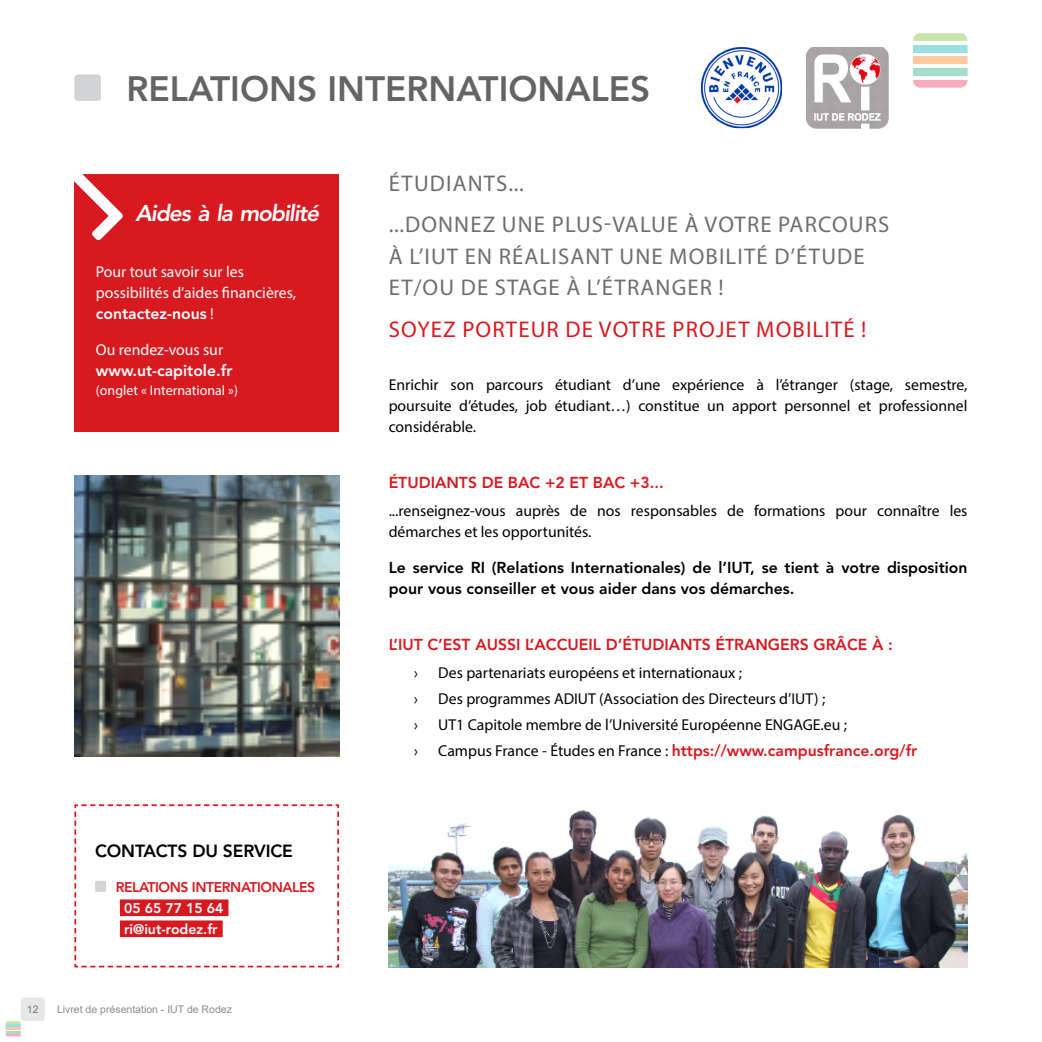
<style>
.page{position:relative;width:1042px;height:1042px;background:#fff}
.page>*{position:absolute;margin:0;border:0;box-sizing:border-box;transform-origin:0 0}
.t1{font:800 35px "Avenir LT Std";color:#636466}
.t2{font:22.75px/41.5px "Myriad Pro";letter-spacing:.05em;color:#6d6e71}
.t3{font:22.75px "Myriad Pro";letter-spacing:.05em;color:#d71920}
.t4{font:italic 800 22.75px "Avenir LT Std";letter-spacing:-.05em;color:#fff}
.t5{font:800 17.5px "Avenir LT Std";color:#000}
.t6{font:15.75px/21px "Myriad Pro";color:#000}
.t7{font:800 15.75px "Avenir LT Std";color:#d71920}
.t8{font:800 15.75px/21px "Avenir LT Std";color:#000}
.t9{font:15.75px/21px "Myriad Pro";color:#fff}
.t10{font:800 15.75px "Avenir LT Std";color:#fff}
.t11{font:15.75px "Avenir LT Std";color:#000}
.t12{font:800 14px/21px "Avenir LT Std";color:#fff}
.t13{font:800 14px "Avenir LT Std";color:#d71920}
.t14{font:14px "Myriad Pro";color:#fff}
.t15{font:10.5px "Arial";color:#8a8c8e}
.t16{font:10.5px "Arial";color:#77787b}
.s1{font-family:"Myriad Pro";font-weight:400}
.s2{font-family:"Myriad Pro";font-weight:400;color:#000}
</style>
<div class="page">
<div style="left:74px;top:74px;width:27px;height:27px;background:#d1d3d4;border-radius:4px"></div>
<div style="left:21px;top:997px;width:24px;height:24px;background:#e6e7e8;border-radius:3px"></div>
<svg style="left:6px;top:1021px;width:15px;height:15px"></svg>
<div style="left:913px;top:33px;width:54px;height:8px;background:#cae4aa"></div>
<div style="left:913px;top:45px;width:54px;height:7px;background:#9adfe4"></div>
<div style="left:913px;top:57px;width:54px;height:7px;background:#fbcaa1"></div>
<div style="left:913px;top:68px;width:54px;height:8px;background:#a4decb"></div>
<div style="left:913px;top:80px;width:54px;height:8px;background:#f7abbc"></div>
<img style="left:807px;top:47px;width:81px;height:81px">
<img style="left:700px;top:47px;width:82px;height:81px">
<svg style="left:74px;top:804px;width:266px;height:164px"></svg>
<img style="left:74px;top:476px;width:265px;height:280px">
<div style="left:120px;top:899px;width:108px;height:17px;background:#d71920"></div>
<div style="left:120px;top:920px;width:103px;height:17px;background:#d71920"></div>
<div style="left:95px;top:881px;width:11px;height:11px;background:#d1d3d4"></div>
<div style="left:74px;top:175px;width:265px;height:257px;background:#d71920"></div>
<svg style="left:74px;top:174px;width:49px;height:66px"></svg>
<img style="left:389px;top:810px;width:578px;height:157px">
<h1 class="t1" style="left:126px;top:68px;width:44px">Relations</h1>
<h1 class="t1" style="left:327px;top:68px;width:23px">internationales</h1>
<h2 class="t4" style="left:136px;top:200px;width:185px">Aides à la mobilité</h2>
<h2 class="t2" style="left:389px;top:162px;width:13px">Étudi</h2>
<h2 class="t2" style="left:389px;top:162px;width:265px;text-indent:64px">ants...<br>...donnez une plus-value</h2>
<h2 class="t2" style="left:685px;top:203px;width:63px">à votre</h2>
<h2 class="t2" style="left:778px;top:203px;width:112px">parcours</h2>
<p class="t9" style="left:96px;top:261px;width:202px">Pour tout savoir sur les possibilités d’aides financières,</p>
<p class="t10" style="left:96px;top:304px;width:119px">contactez-nous <span class="s1">!</span></p>
<p class="t9" style="left:96px;top:339px;width:129px">Ou rendez-vous sur</p>
<p class="t10" style="left:96px;top:361px;width:138px">www.ut-capitole.fr</p>
<p class="t14" style="left:96px;top:381px;width:144px">(onglet « International »)</p>
<p class="t5" style="left:95px;top:841px;width:25px">Contacts</p>
<p class="t5" style="left:192px;top:841px;width:42px">du service</p>
<p class="t13" style="left:116px;top:878px;width:18px">Relations</p>
<p class="t13" style="left:192px;top:878px;width:13px">Internationales</p>
<p class="t12" style="left:124px;top:897px;width:101px">05 65 77 15 64 ri@iut-rodez.fr</p>
<p class="t16" style="left:27px;top:1002px;width:13px">12</p>
<p class="t15" style="left:57px;top:1002px;width:176px">Livret de présentation - IUT de Rodez</p>
<h2 class="t2" style="left:389px;top:235px;width:48px">à l’iut</h2>
<h2 class="t2" style="left:465px;top:235px;width:252px">en réalisant une mobilit</h2>
<h2 class="t2" style="left:756px;top:235px;width:68px">é d’étude</h2>
<h2 class="t2" style="left:389px;top:266px;width:336px">et/ou de stage à l’étranger !</h2>
<h2 class="t3" style="left:389px;top:315px;width:118px">Soyez porteur</h2>
<h2 class="t3" style="left:565px;top:315px;width:77px">de votre</h2>
<h2 class="t3" style="left:672px;top:315px;width:131px">projet mobilit</h2>
<h2 class="t3" style="left:843px;top:315px;width:24px">é !</h2>
<p class="t6" style="left:389px;top:374px;width:580px;text-align:justify">Enrichir son parcours étudiant d’une expérience à l’étranger (stage, semestre, poursuite d’études, job étudiant…) constitue un apport personnel et professionnel considérable.</p>
<p class="t7" style="left:389px;top:473px;width:41px">Étudiants</p>
<p class="t7" style="left:482px;top:473px;width:38px">de bac</p>
<p class="t7" style="left:545px;top:473px;width:60px">+2 et bac</p>
<p class="t7" style="left:630px;top:473px;width:35px">+3...</p>
<p class="t6" style="left:389px;top:500px;width:580px">...renseignez-vous auprès de nos responsables de formations pour connaître les démarches et les opportunités.</p>
<p class="t8" style="left:389px;top:557px;width:580px">Le service RI (Relations Internationales) de l’IUT, se tient à votre disposition pour vous conseiller et vous aider dans vos démarches.</p>
<p class="t7" style="left:389px;top:635px;width:65px">L’IUT c’est</p>
<p class="t7" style="left:475px;top:635px;width:31px">aussi</p>
<p class="t7" style="left:525px;top:635px;width:22px">l’acc</p>
<p class="t7" style="left:567px;top:635px;width:20px">ueil</p>
<p class="t7" style="left:606px;top:635px;width:58px">d’étudiants</p>
<p class="t7" style="left:715px;top:635px;width:22px">étran</p>
<p class="t7" style="left:768px;top:635px;width:23px">gers</p>
<p class="t7" style="left:813px;top:635px;width:81px">grâce à :</p>
<p class="t11" style="left:413px;top:664px;width:6px">›</p>
<p class="t6" style="left:438px;top:662px;width:305px">Des partenariats européens et internationaux ;</p>
<p class="t11" style="left:413px;top:690px;width:6px">›</p>
<p class="t6" style="left:438px;top:688px;width:388px">Des programmes ADIUT (Association des Directeurs d’IUT) ;</p>
<p class="t11" style="left:413px;top:716px;width:6px">›</p>
<p class="t6" style="left:438px;top:714px;width:345px">UT1 Capitole membre de l’Université Européenne ENGAG</p>
<p class="t6" style="left:813px;top:714px;width:36px">E.eu ;</p>
<p class="t11" style="left:413px;top:742px;width:6px">›</p>
<p class="t7" style="left:438px;top:741px;width:480px"><span class="s2">Campus France - Études en France :</span> https://www.campusfrance.org/fr</p>
</div>
